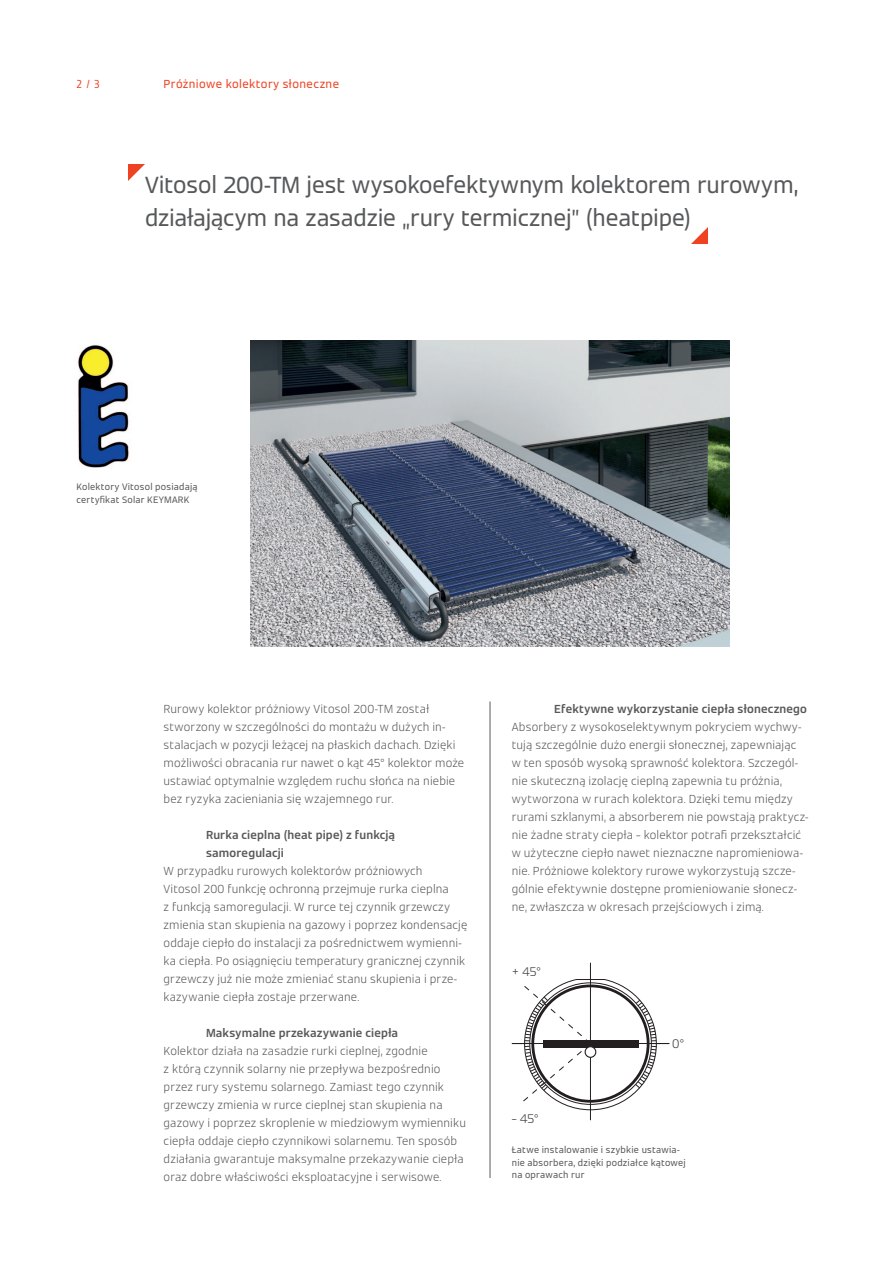
<style>
.page{position:relative;width:893px;height:1263px;background:#fff}
.page>*{position:absolute;margin:0;border:0;box-sizing:border-box;transform-origin:0 0}
.Teaser___Univers_Lig{font:22.5px/33px "Viessmann OT";letter-spacing:-.01em;color:#57585a}
.Bildunterschriften{font:300 12px "Viessmann OT";color:#3e3e3f}
.Copy___Univers_Light{font:300 11.25px/18px "Viessmann OT";letter-spacing:.01em;color:#57585a}
.Zwischenheadline___U{font:600 11.25px "Viessmann OT";letter-spacing:.01em;color:#57585a}
.Pagina___V_Regular{font:11.25px "Viessmann OT";letter-spacing:.035em;color:#ef4222}
.Pagina___Univers_Con{font:condensed 11.25px "Viessmann OT";color:#ef4222}
.Bildunterschriften-2{font:9px/12.8px "Viessmann OT";letter-spacing:.025em;color:#57585a}
</style>
<div class="page">
<img style="left:251px;top:341px;width:478px;height:306px">
<svg style="left:128px;top:164px;width:17px;height:17px"></svg>
<svg style="left:691px;top:227px;width:17px;height:17px"></svg>
<hr style="left:490px;top:701px;width:1px;height:477px;background:#57585a">
<hr style="left:590px;top:963px;width:1px;height:157px;background:#231f20">
<svg style="left:511px;top:979px;width:158px;height:131px"></svg>
<div style="left:585px;top:1047px;width:11px;height:10px;background:#fff;border-radius:50%"></div>
<div style="left:585px;top:1046px;width:11px;height:12px;border:1px solid #231f20;border-radius:50%"></div>
<img style="left:78px;top:345px;width:51px;height:123px">
<p class="Pagina___Univers_Con" style="left:77px;top:76px;width:25px">2 / 3</p>
<p class="Pagina___V_Regular" style="left:164px;top:76px;width:177px">Próżniowe kolektory słoneczne</p>
<p class="Teaser___Univers_Lig" style="left:145px;top:168px;width:655px">Vitosol 200-TM jest wysokoefektywnym kolektorem rurowym, działającym na zasadzie „rury termicznej” (heatpipe)</p>
<p class="Bildunterschriften-2" style="left:77px;top:480px;width:123px">Kolektory Vitosol posiadają certyfikat Solar KEYMARK</p>
<p class="Copy___Univers_Light" style="left:164px;top:700px;width:302px">Rurowy kolektor próżniowy Vitosol 200-TM został stworzony w szczególności do montażu w dużych in&shy;stalacjach w pozycji leżącej na płaskich dachach. Dzięki możliwości obracania rur nawet o kąt 45° kolektor może ustawiać optymalnie względem ruchu słońca na niebie bez ryzyka zacieniania się wzajemnego rur.</p>
<p class="Zwischenheadline___U" style="left:206px;top:827px;width:190px">Rurka cieplna (heat pipe) z funkcją</p>
<p class="Zwischenheadline___U" style="left:206px;top:845px;width:79px">samoregulacji</p>
<p class="Copy___Univers_Light" style="left:164px;top:862px;width:305px">W przypadku rurowych kolektorów próżniowych<br>Vitosol 200 funkcję ochronną przejmuje rurka cieplna<br>z funkcją samoregulacji. W rurce tej czynnik grzewczy zmienia stan skupienia na gazowy i poprzez kondensację oddaje ciepło do instalacji za pośrednictwem wymienni&shy;ka ciepła. Po osiągnięciu temperatury granicznej czynnik grzewczy już nie może zmieniać stanu skupienia i prze&shy;kazywanie ciepła zostaje przerwane.</p>
<p class="Zwischenheadline___U" style="left:206px;top:1025px;width:194px">Maksymalne przekazywanie ciepła</p>
<p class="Copy___Univers_Light" style="left:164px;top:1042px;width:304px">Kolektor działa na zasadzie rurki cieplnej, zgodnie<br>z którą czynnik solarny nie przepływa bezpośrednio przez rury systemu solarnego. Zamiast tego czynnik grzewczy zmienia w rurce cieplnej stan skupienia na gazowy i poprzez skroplenie w miedziowym wymienniku ciepła oddaje ciepło czynnikowi solarnemu. Ten sposób działania gwarantuje maksymalne przekazywanie ciepła oraz dobre właściwości eksploatacyjne i serwisowe.</p>
<p class="Zwischenheadline___U" style="left:554px;top:701px;width:254px">Efektywne wykorzystanie ciepła słonecznego</p>
<p class="Copy___Univers_Light" style="left:512px;top:718px;width:298px">Absorbery z wysokoselektywnym pokryciem wychwy&shy;tują szczególnie dużo energii słonecznej, zapewniając<br>w ten sposób wysoką sprawność kolektora. Szczegól&shy;nie skuteczną izolację cieplną zapewnia tu próżnia, wytworzona w rurach kolektora. Dzięki temu między rurami szklanymi, a absorberem nie powstają praktycz&shy;nie żadne straty ciepła – kolektor potrafi przekształcić w użyteczne ciepło nawet nieznaczne napromieniowa&shy;nie. Próżniowe kolektory rurowe wykorzystują szcze&shy;gólnie efektywnie dostępne promieniowanie słonecz&shy;ne, zwłaszcza w okresach przejściowych i zimą.</p>
<p class="Bildunterschriften" style="left:512px;top:964px;width:31px">+ 45°</p>
<p class="Bildunterschriften" style="left:512px;top:1111px;width:28px">– 45°</p>
<p class="Bildunterschriften" style="left:672px;top:1035px;width:13px">0°</p>
<p class="Bildunterschriften-2" style="left:512px;top:1143px;width:176px">Łatwe instalowanie i szybkie ustawia&shy;nie absorbera, dzięki podziałce kątowej na oprawach rur</p>
</div>
